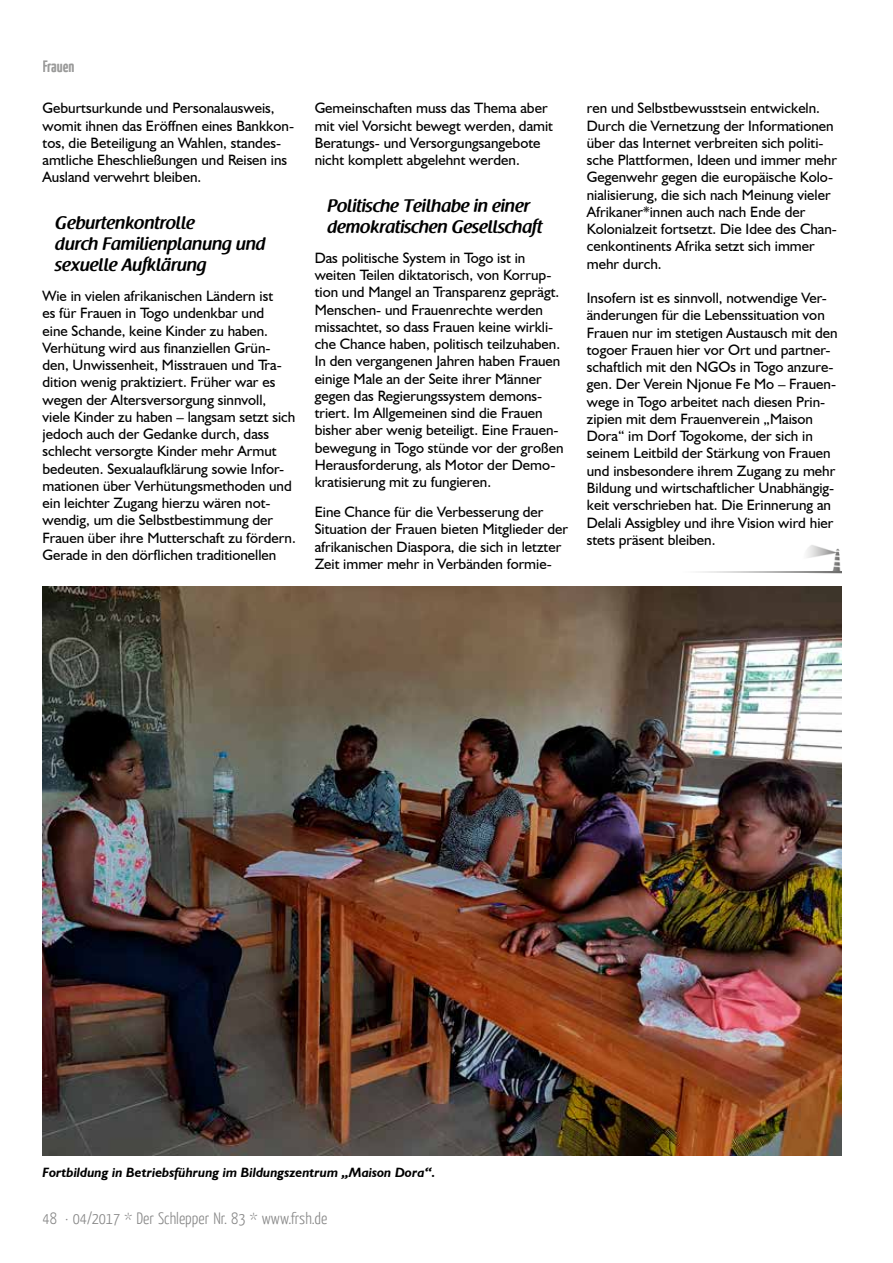
<style>
.page{position:relative;width:893px;height:1263px;background:#fff}
.page>*{position:absolute;margin:0;border:0;box-sizing:border-box;transform-origin:0 0}
.t1{font:600 18px/21px "Raspoutine";color:#000}
.t2{font:300 16.5px "Yanone Kaffeesatz";color:#878787}
.t3{font:700 16.5px "Yanone Kaffeesatz";color:#575756}
.t4{font:15px/17.2px "Humanist 521 BT";color:#000}
.t5{font:italic 700 13.5px "Humanist 521 BT";color:#000}
</style>
<div class="page">
<img style="left:43px;top:587px;width:799px;height:569px">
<img style="left:802px;top:545px;width:40px;height:29px">
<img style="left:700px;top:571px;width:142px;height:1px">
<p class="t3" style="left:43px;top:55px;width:33px">Frauen</p>
<p class="t4" style="left:43px;top:99px;width:253px">Geburtsurkunde und Personalausweis, womit ihnen das Eröffnen eines Bankkon&shy;tos, die Beteiligung an Wahlen, standes&shy;amtliche Eheschließungen und Reisen ins Ausland verwehrt bleiben.</p>
<p class="t1" style="left:55px;top:213px;width:212px">Geburtenkontrolle<br>durch Familienplanung und sexuelle Aufklärung</p>
<p class="t4" style="left:43px;top:287px;width:255px">Wie in vielen afrikanischen Ländern ist<br>es für Frauen in Togo undenkbar und<br>eine Schande, keine Kinder zu haben.<br>Verhütung wird aus finanziellen Grün&shy;den, Unwissenheit, Misstrauen und Tra&shy;dition wenig praktiziert. Früher war es wegen der Altersversorgung sinnvoll, viele Kinder zu haben – langsam setzt sich jedoch auch der Gedanke durch, dass schlecht versorgte Kinder mehr Armut bedeuten. Sexualaufklärung sowie Infor&shy;mationen über Verhütungsmethoden und ein leichter Zugang hierzu wären not&shy;wendig, um die Selbstbestimmung der Frauen über ihre Mutterschaft zu fördern.<br>Gerade in den dörflichen traditionellen</p>
<p class="t4" style="left:315px;top:99px;width:240px">Gemeinschaften muss das Thema aber mit viel Vorsicht bewegt werden, damit Beratungs- und Versorgungsangebote nicht komplett abgelehnt werden.</p>
<p class="t1" style="left:327px;top:195px;width:216px">Politische Teilhabe in einer demokratischen Gesellschaft</p>
<p class="t4" style="left:315px;top:249px;width:250px">Das politische System in Togo ist in weiten Teilen diktatorisch, von Korrup&shy;tion und Mangel an Transparenz geprägt.<br>Menschen- und Frauenrechte werden missachtet, so dass Frauen keine wirkli&shy;che Chance haben, politisch teilzuhaben.<br>In den vergangenen Jahren haben Frauen einige Male an der Seite ihrer Männer gegen das Regierungssystem demons&shy;triert. Im Allgemeinen sind die Frauen bisher aber wenig beteiligt. Eine Frauen&shy;bewegung in Togo stünde vor der großen Herausforderung, als Motor der Demo&shy;kratisierung mit zu fungieren.</p>
<p class="t4" style="left:315px;top:503px;width:255px">Eine Chance für die Verbesserung der Situation der Frauen bieten Mitglieder der afrikanischen Diaspora, die sich in letzter Zeit immer mehr in Verbänden formie-</p>
<p class="t4" style="left:587px;top:99px;width:252px">ren und Selbstbewusstsein entwickeln.<br>Durch die Vernetzung der Informationen über das Internet verbreiten sich politi&shy;sche Plattformen, Ideen und immer mehr Gegenwehr gegen die europäische Kolo&shy;nialisierung, die sich nach Meinung vieler Afrikaner*innen auch nach Ende der Kolonialzeit fortsetzt. Die Idee des Chan&shy;cenkontinents Afrika setzt sich immer mehr durch.</p>
<p class="t4" style="left:587px;top:289px;width:252px">Insofern ist es sinnvoll, notwendige Ver&shy;änderungen für die Lebenssituation von Frauen nur im stetigen Austausch mit den togoer Frauen hier vor Ort und partner&shy;schaftlich mit den NGOs in Togo anzure&shy;gen. Der Verein Njonue Fe Mo – Frauen&shy;wege in Togo arbeitet nach diesen Prin&shy;zipien mit dem Frauenverein „Maison Dora“ im Dorf Togokome, der sich in seinem Leitbild der Stärkung von Frauen und insbesondere ihrem Zugang zu mehr Bildung und wirtschaftlicher Unabhängig&shy;keit verschrieben hat. Die Erinnerung an Delali Assigbley und ihre Vision wird hier stets präsent bleiben.</p>
<p class="t5" style="left:43px;top:1164px;width:394px">Fortbildung in Betriebsführung im Bildungszentrum „Maison Dora“.</p>
<p class="t2" style="left:43px;top:1208px;width:286px">48 · 04/2017 * Der Schlepper Nr. 83 * www.frsh.de</p>
</div>
